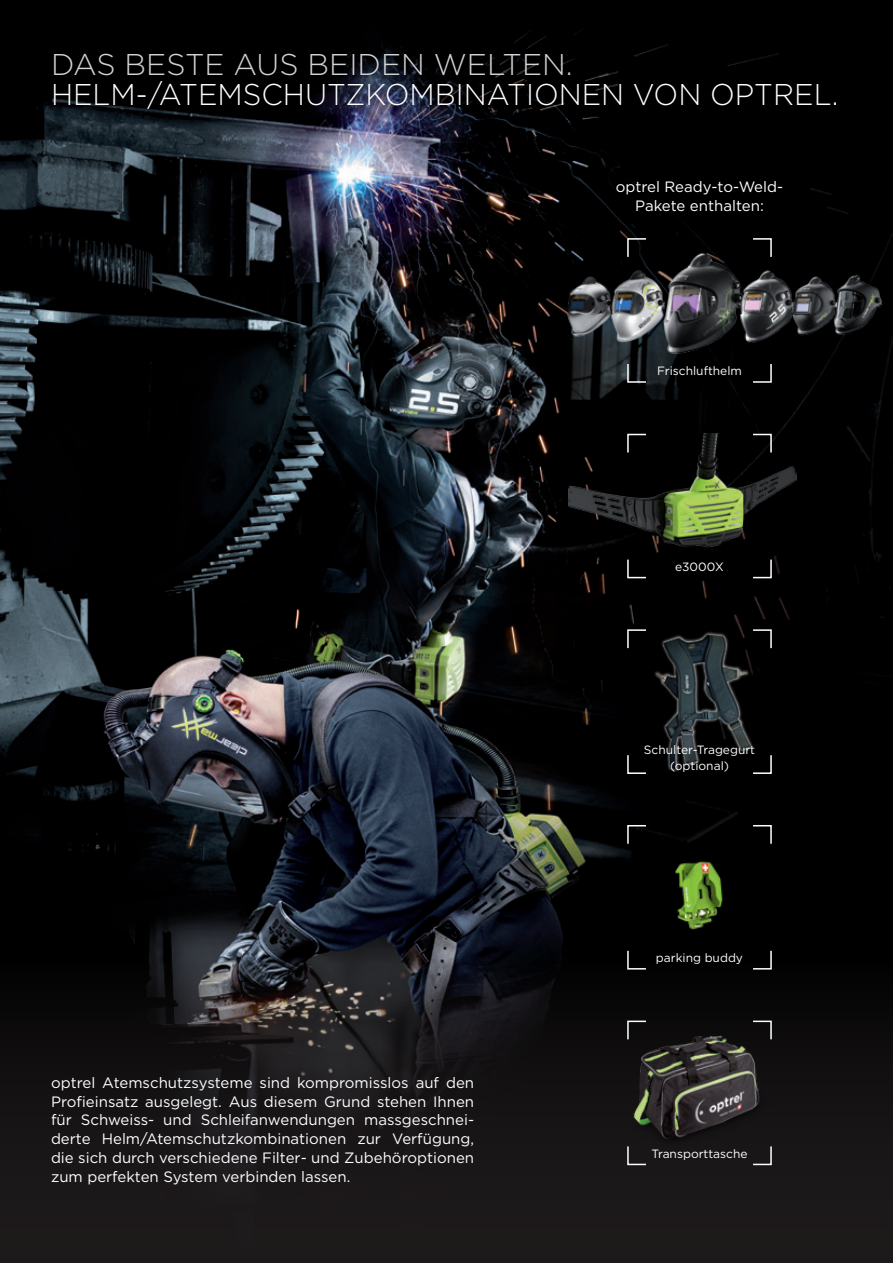
<style>
.page{position:relative;width:893px;height:1263px;background:#fff}
.page>*{position:absolute;margin:0;border:0;box-sizing:border-box;transform-origin:0 0}
.t1{font:300 30px "Gotham";color:#fff}
.t2{font:300 30px "Gotham";color:#d1d2d4}
.t3{font:15px/18.8px "Gotham";color:#fff;text-align:justify}
.t4{font:12px/16.5px "Gotham";color:#fff;text-align:center}
</style>
<div class="page">
<img style="left:0;top:0;width:557px;height:952px">
<div style="left:557px;top:0;width:336px;height:1263px;background:#000"></div>
<svg style="left:0;top:952px;width:893px;height:311px;background:#181617"></svg>
<img style="left:568px;top:434px;width:228px;height:128px">
<img style="left:623px;top:1031px;width:157px;height:123px">
<svg style="left:626px;top:237px;width:146px;height:146px"></svg>
<svg style="left:626px;top:433px;width:146px;height:146px"></svg>
<svg style="left:627px;top:629px;width:145px;height:145px"></svg>
<svg style="left:626px;top:824px;width:146px;height:146px"></svg>
<svg style="left:626px;top:1020px;width:146px;height:146px"></svg>
<img style="left:552px;top:272px;width:41px;height:73px">
<img style="left:593px;top:265px;width:45px;height:87px">
<img style="left:638px;top:245px;width:128px;height:128px">
<img style="left:810px;top:276px;width:7px;height:58px">
<img style="left:817px;top:266px;width:76px;height:79px">
<img style="left:723px;top:265px;width:87px;height:87px">
<h1 class="t2" style="left:51px;top:45px;width:523px">DAS BESTE AUS BEIDEN WELTEN.</h1>
<h1 class="t1" style="left:51px;top:75px;width:789px">HELM-/ATEMSCHUTZKOMBINATIONEN VON OPTREL.</h1>
<p class="t3" style="left:616px;top:177px;width:169px;text-align:center">optrel Ready-to-Weld-<br>Pakete enthalten:</p>
<p class="t4" style="left:657px;top:363px;width:86px">Frischlufthelm</p>
<p class="t4" style="left:675px;top:558px;width:50px">e3000X</p>
<p class="t4" style="left:644px;top:741px;width:113px">Schulter-Tragegurt (optional)</p>
<p class="t3" style="left:51px;top:1073px;width:425px">optrel Atemschutzsysteme sind kompromisslos auf den Profieinsatz ausgelegt. Aus diesem Grund stehen Ihnen für Schweiss- und Schleifanwendungen massgeschnei&shy;derte Helm/Atemschutzkombinationen zur Verfügung, die sich durch verschiedene Filter- und Zubehöroptionen zum perfekten System verbinden lassen.</p>
<p class="t4" style="left:656px;top:949px;width:89px">parking buddy</p>
<p class="t4" style="left:651px;top:1145px;width:98px">Transporttasche</p>
</div>
